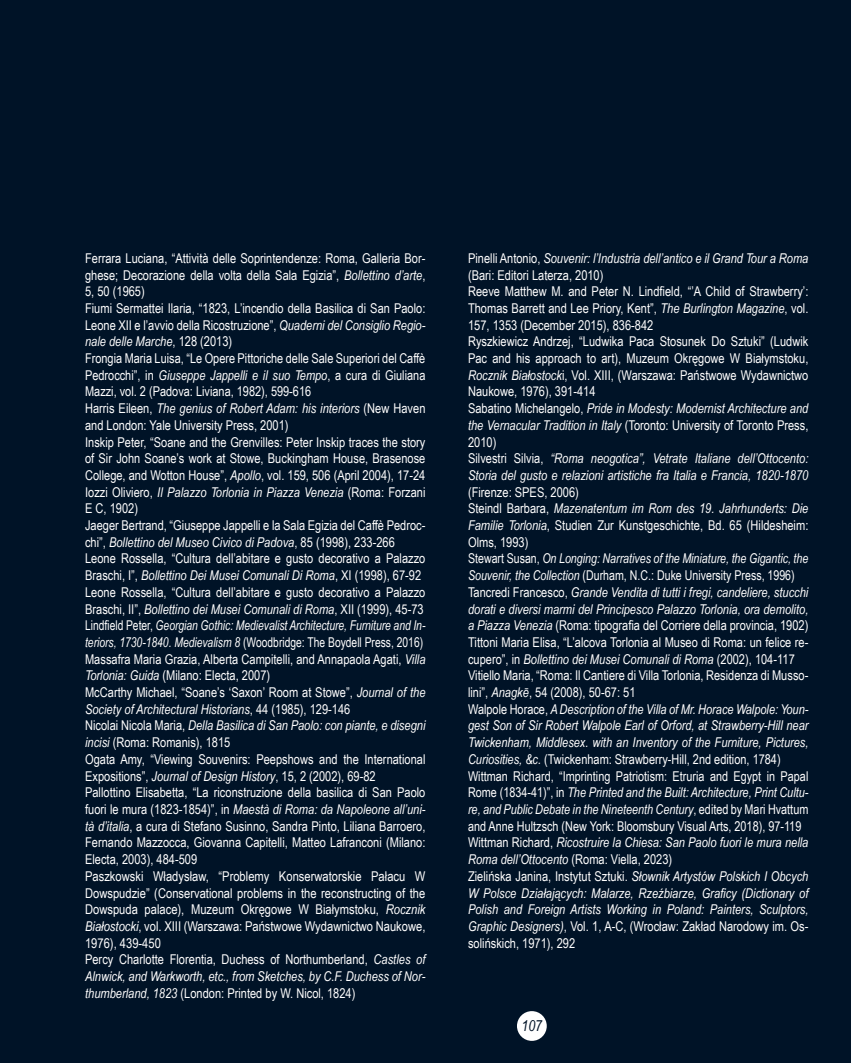
<style>
.page{position:relative;width:851px;height:1063px;background:#fff}
.page>*{position:absolute;margin:0;border:0;box-sizing:border-box;transform-origin:0 0}
.t1{font:italic 15px "Arial Narrow";color:#001327}
.t2{font:13.5px/16.6px "Arial Narrow";color:#fff;text-align:justify}
.t3{font:italic 13.5px/16.6px "Arial Narrow";color:#fff;text-align:justify}
.t4{font:italic 13.5px/16.6px "Arial Narrow";color:#fff;scale:.93 1}
.t5{font:italic 13.5px/16.6px "Arial Narrow";color:#fff;scale:.96 1}
.s1{font-style:italic}
.s2{font-style:normal}
</style>
<div class="page">
<div style="left:0;top:0;width:850px;height:1063px;background:#001327"></div>
<div style="left:517px;top:1011px;width:29px;height:30px;background:#fff;border-radius:50%"></div>
<p class="t2" style="left:85px;top:249px;width:342px">Ferrara Luciana, “Attività delle Soprintendenze: Roma, Galleria Bor&shy;ghese; Decorazione della volta della Sala Egizia”, <span class="s1">Bollettino d’arte</span>, 5, 50 (1965)</p>
<p class="t2" style="left:85px;top:299px;width:342px">Fiumi Sermattei Ilaria, “1823, L’incendio della Basilica di San Paolo:<br>Leone XII e l’avvio della Ricostruzione”, <span class="s1">Quaderni del Consiglio Regio&shy;nale delle Marche</span>, 128 (2013)</p>
<p class="t2" style="left:85px;top:349px;width:342px">Frongia Maria Luisa, “Le Opere Pittoriche delle Sale Superiori del Caffè Pedrocchi”, in <span class="s1">Giuseppe Jappelli e il suo Tempo</span>, a cura di Giuliana Mazzi, vol. 2 (Padova: Liviana, 1982), 599-616</p>
<p class="t2" style="left:85px;top:400px;width:342px">Harris Eileen, <span class="s1">The genius of Robert Adam: his interiors</span> (New Haven and London: Yale University Press, 2001)</p>
<p class="t2" style="left:85px;top:433px;width:342px">Inskip Peter, “Soane and the Grenvilles: Peter Inskip traces the story of Sir John Soane’s work at Stowe, Buckingham House, Brasenose College, and Wotton House”, <span class="s1">Apollo</span>, vol. 159, 506 (April 2004), 17-24</p>
<p class="t2" style="left:85px;top:483px;width:342px">Iozzi Oliviero, <span class="s1">Il Palazzo Torlonia in Piazza Venezia</span> (Roma: Forzani<br>E C, 1902)</p>
<p class="t2" style="left:85px;top:516px;width:342px">Jaeger Bertrand, “Giuseppe Jappelli e la Sala Egizia del Caffè Pedroc&shy;chi”, <span class="s1">Bollettino del Museo Civico di Padova</span>, 85 (1998), 233-266</p>
<p class="t2" style="left:85px;top:550px;width:342px">Leone Rossella, “Cultura dell’abitare e gusto decorativo a Palazzo<br>Braschi, I”, <span class="s1">Bollettino Dei Musei Comunali Di Roma</span>, XI (1998), 67-92</p>
<p class="t2" style="left:85px;top:583px;width:342px">Leone Rossella, “Cultura dell’abitare e gusto decorativo a Palazzo<br>Braschi, II”, <span class="s1">Bollettino dei Musei Comunali di Roma</span>, XII (1999), 45-73</p>
<p class="t4" style="left:85px;top:617px;width:367px"><span class="s2">Lindfield Peter,</span> Georgian Gothic: Medievalist Architecture, Furniture and In&shy;teriors, 1730-1840. Medievalism 8 <span class="s2">(Woodbridge: The Boydell Press, 2016)</span></p>
<p class="t2" style="left:85px;top:650px;width:342px">Massafra Maria Grazia, Alberta Campitelli, and Annapaola Agati, <span class="s1">Villa<br>Torlonia: Guida</span> (Milano: Electa, 2007)</p>
<p class="t2" style="left:85px;top:684px;width:342px">McCarthy Michael, “Soane’s ‘Saxon’ Room at Stowe”, <span class="s1">Journal of the<br>Society of Architectural Historians</span>, 44 (1985), 129-146</p>
<p class="t3" style="left:85px;top:717px;width:342px"><span class="s2">Nicolai Nicola Maria,</span> Della Basilica di San Paolo: con piante, e disegni incisi <span class="s2">(Roma: Romanis), 1815</span></p>
<p class="t2" style="left:85px;top:750px;width:342px">Ogata Amy, “Viewing Souvenirs: Peepshows and the International<br>Expositions”, <span class="s1">Journal of Design History</span>, 15, 2 (2002), 69-82</p>
<p class="t2" style="left:85px;top:784px;width:342px">Pallottino Elisabetta, “La riconstruzione della basilica di San Paolo fuori le mura (1823-1854)”, in <span class="s1">Maestà di Roma: da Napoleone all’uni&shy;tà d’italia</span>, a cura di Stefano Susinno, Sandra Pinto, Liliana Barroero, Fernando Mazzocca, Giovanna Capitelli, Matteo Lafranconi (Milano:<br>Electa, 2003), 484-509</p>
<p class="t2" style="left:85px;top:867px;width:342px">Paszkowski Władysław, “Problemy Konserwatorskie Pałacu W Dowspudzie” (Conservational problems in the reconstructing of the Dowspuda palace), Muzeum Okręgowe W Białymstoku, <span class="s1">Rocznik Białostocki</span>, vol. XIII (Warszawa: Państwowe Wydawnictwo Naukowe, 1976), 439-450</p>
<p class="t3" style="left:85px;top:951px;width:342px"><span class="s2">Percy Charlotte Florentia, Duchess of Northumberland,</span> Castles of Alnwick, and Warkworth, etc., from Sketches, by C.F. Duchess of Nor&shy;thumberland, 1823 <span class="s2">(London: Printed by W. Nicol, 1824)</span></p>
<p class="t3" style="left:468px;top:249px;width:342px"><span class="s2">Pinelli Antonio,</span> Souvenir: l’Industria dell’antico e il Grand Tour a Roma <span class="s2">(Bari: Editori Laterza, 2010)</span></p>
<p class="t2" style="left:468px;top:283px;width:342px">Reeve Matthew M. and Peter N. Lindfield, “’A Child of Strawberry’:<br>Thomas Barrett and Lee Priory, Kent”, <span class="s1">The Burlington Magazine</span>, vol.<br>157, 1353 (December 2015), 836-842</p>
<p class="t2" style="left:468px;top:333px;width:342px">Ryszkiewicz Andrzej, “Ludwika Paca Stosunek Do Sztuki” (Ludwik Pac and his approach to art), Muzeum Okręgowe W Białymstoku, <span class="s1">Rocznik Białostock</span>i, Vol. XIII, (Warszawa: Państwowe Wydawnictwo Naukowe, 1976), 391-414</p>
<p class="t3" style="left:468px;top:400px;width:342px"><span class="s2">Sabatino Michelangelo,</span> Pride in Modesty: Modernist Architecture and the Vernacular Tradition in Italy <span class="s2">(Toronto: University of Toronto Press, 2010)</span></p>
<p class="t3" style="left:468px;top:450px;width:342px"><span class="s2">Silvestri Silvia,</span> “Roma neogotica”, Vetrate Italiane dell’Ottocento:<br>Storia del gusto e relazioni artistiche fra Italia e Francia, 1820-1870 <span class="s2">(Firenze: SPES, 2006)</span></p>
<p class="t2" style="left:468px;top:500px;width:342px">Steindl Barbara, <span class="s1">Mazenatentum im Rom des 19. Jahrhunderts: Die Familie Torlonia</span>, Studien Zur Kunstgeschichte, Bd. 65 (Hildesheim:<br>Olms, 1993)</p>
<p class="t5" style="left:468px;top:550px;width:356px"><span class="s2">Stewart Susan,</span> On Longing: Narratives of the Miniature, the Gigantic, the<br>Souvenir, the Collection <span class="s2">(Durham, N.C.: Duke University Press, 1996)</span></p>
<p class="t3" style="left:468px;top:584px;width:342px"><span class="s2">Tancredi Francesco,</span> Grande Vendita di tutti i fregi, candeliere, stucchi dorati e diversi marmi del Principesco Palazzo Torlonia, ora demolito, a Piazza Venezia <span class="s2">(Roma: tipografia del Corriere della provincia, 1902)</span></p>
<p class="t2" style="left:468px;top:633px;width:342px">Tittoni Maria Elisa, “L’alcova Torlonia al Museo di Roma: un felice re&shy;cupero”, in <span class="s1">Bollettino dei Musei Comunali di Roma</span> (2002), 104-117</p>
<p class="t2" style="left:468px;top:667px;width:342px">Vitiello Maria, “Roma: Il Cantiere di Villa Torlonia, Residenza di Musso&shy;lini”, <span class="s1">Anagkē</span>, 54 (2008), 50-67: 51</p>
<p class="t3" style="left:468px;top:700px;width:342px"><span class="s2">Walpole Horace,</span> A Description of the Villa of Mr. Horace Walpole: Youn&shy;gest Son of Sir Robert Walpole Earl of Orford, at Strawberry-Hill near Twickenham, Middlesex. with an Inventory of the Furniture, Pictures, Curiosities, &amp;c. <span class="s2">(Twickenham: Strawberry-Hill, 2nd edition, 1784)</span></p>
<p class="t2" style="left:468px;top:767px;width:342px">Wittman Richard, “Imprinting Patriotism: Etruria and Egypt in Papal Rome (1834-41)”, in <span class="s1">The Printed and the Built: Architecture, Print Cultu&shy;re, and Public Debate in the Nineteenth Century</span>, edited by Mari Hvattum and Anne Hultzsch (New York: Bloomsbury Visual Arts, 2018), 97-119</p>
<p class="t3" style="left:468px;top:834px;width:342px"><span class="s2">Wittman Richard,</span> Ricostruire la Chiesa: San Paolo fuori le mura nella<br>Roma dell’Ottocento <span class="s2">(Roma: Viella, 2023)</span></p>
<p class="t3" style="left:468px;top:867px;width:342px"><span class="s2">Zielińska Janina, Instytut Sztuki.</span> Słownik Artystów Polskich I Obcych W Polsce Działających: Malarze, Rzeźbiarze, Graficy (Dictionary of Polish and Foreign Artists Working in Poland: Painters, Sculptors, Graphic Designers)<span class="s2">, Vol. 1, A-C, (Wrocław: Zakład Narodowy im. Os&shy;solińskich, 1971), 292</span></p>
<p class="t1" style="left:521px;top:1016px;width:22px">107</p>
</div>
